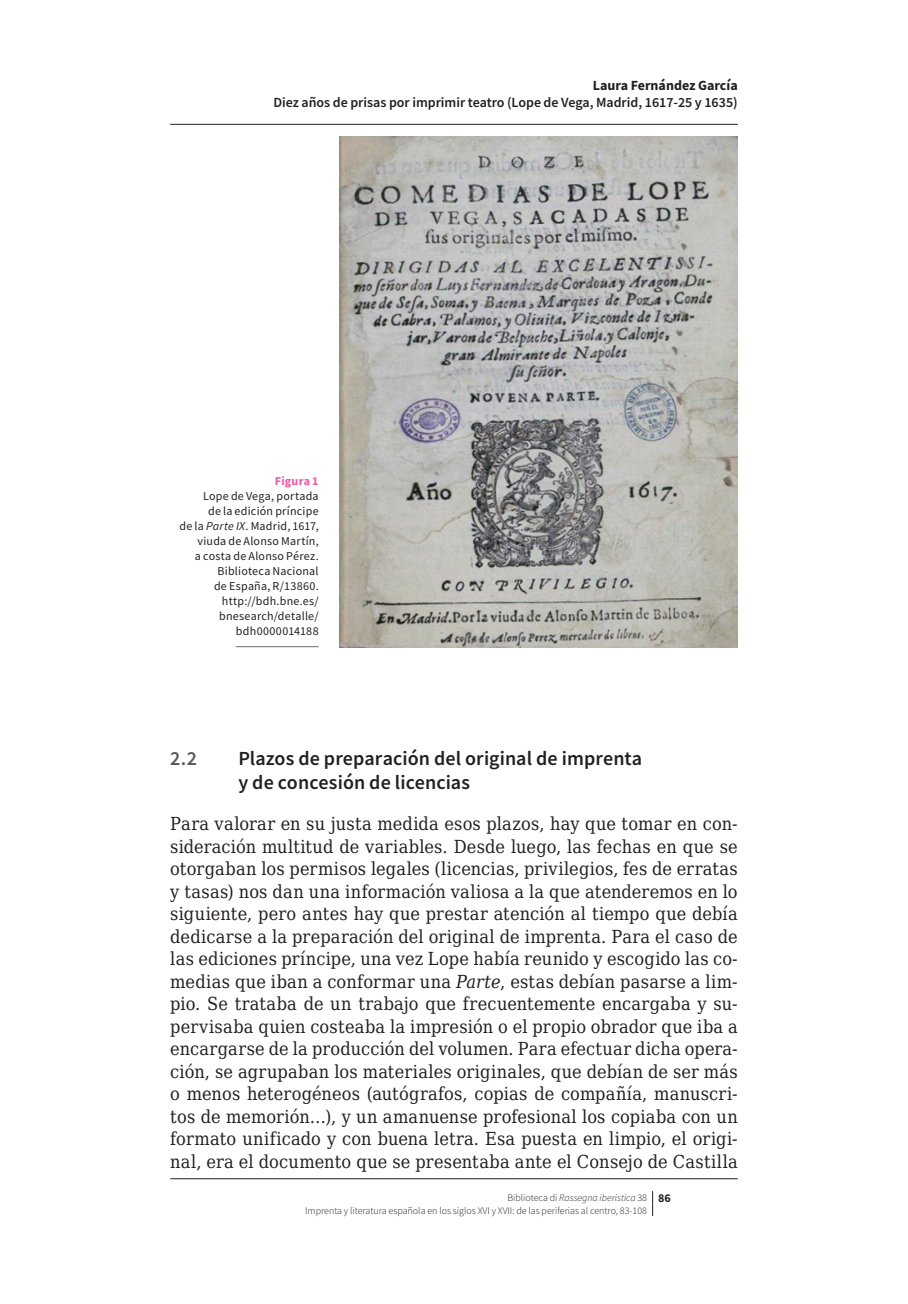
<style>
.page{position:relative;width:908px;height:1304px;background:#fff}
.page>*{position:absolute;margin:0;border:0;box-sizing:border-box;transform-origin:0 0}
.t1{font:600 20px/23.8px "Source Sans Pro";letter-spacing:.005em;color:#231f20}
.t2{font:600 20px "Source Sans Pro";color:#57585a}
.t3{font:18px/22.4px "DejaVu Serif Condensed";letter-spacing:.01em;color:#231f20;text-align:justify}
.t4{font:600 14px "Source Sans Pro";color:#231f20}
.t5{font:700 14px "Source Sans Pro";color:#231f20}
.t6{font:12px/15px "Source Sans Pro";letter-spacing:.02em;color:#231f20;text-align:right}
.t7{font:700 12px "Source Sans Pro";letter-spacing:.02em;color:#ef59a1}
.t8{font:300 10px/12.4px "Source Sans Pro";color:#231f20}
.s1{font-style:italic}
.s2{font-weight:700;font-size:12px}
</style>
<div class="page">
<svg style="left:652px;top:1191px;width:1px;height:25px"></svg>
<hr style="left:236px;top:646px;width:82px;height:1px;background:#6c6d70">
<img style="left:339px;top:136px;width:398px;height:511px">
<hr style="left:170px;top:124px;width:567px;height:1px;background:#231f20">
<hr style="left:170px;top:1178px;width:567px;height:1px;background:#231f20">
<p class="t5" style="left:592px;top:76px;width:146px">Laura Fernández García</p>
<p class="t4" style="left:273px;top:94px;width:465px">Diez años de prisas por imprimir teatro (Lope de Vega, Madrid, 1617‑25 y 1635)</p>
<p class="t7" style="left:275px;top:473px;width:45px">Figura 1</p>
<p class="t6" style="left:179px;top:489px;width:140px">Lope de Vega, portada<br>de la edición príncipe<br>de la <span class="s1">Parte IX</span>. Madrid, 1617, viuda de Alonso Martín,<br>a costa de Alonso Pérez.<br>Biblioteca Nacional<br>de España, R/13860. http://bdh.bne.es/ bnesearch/detalle/ bdh0000014188</p>
<p class="t2" style="left:170px;top:745px;width:28px">2.2</p>
<p class="t1" style="left:238px;top:746px;width:405px">Plazos de preparación del original de imprenta y de concesión de licencias</p>
<p class="t3" style="left:170px;top:812px;width:568px">Para valorar en su justa medida esos plazos, hay que tomar en con&shy;sideración multitud de variables. Desde luego, las fechas en que se otorgaban los permisos legales (licencias, privilegios, fes de erratas y tasas) nos dan una información valiosa a la que atenderemos en lo siguiente, pero antes hay que prestar atención al tiempo que debía dedicarse a la preparación del original de imprenta. Para el caso de las ediciones príncipe, una vez Lope había reunido y escogido las co&shy;medias que iban a conformar una <span class="s1">Parte</span>, estas debían pasarse a lim&shy;pio. Se trataba de un trabajo que frecuentemente encargaba y su&shy;pervisaba quien costeaba la impresión o el propio obrador que iba a encargarse de la producción del volumen. Para efectuar dicha opera&shy;ción, se agrupaban los materiales originales, que debían de ser más o menos heterogéneos (autógrafos, copias de compañía, manuscri&shy;tos de memorión…), y un amanuense profesional los copiaba con un formato unificado y con buena letra. Esa puesta en limpio, el origi&shy;nal, era el documento que se presentaba ante el Consejo de Castilla</p>
<p class="t8" style="left:305px;top:1191px;width:367px;text-indent:202px">Biblioteca di <span class="s1">Rassegna iberistica</span> 38 <span class="s2">86<br></span>Imprenta y literatura española en los siglos XVI y XVII: de las periferias al centro, 83-108</p>
</div>
